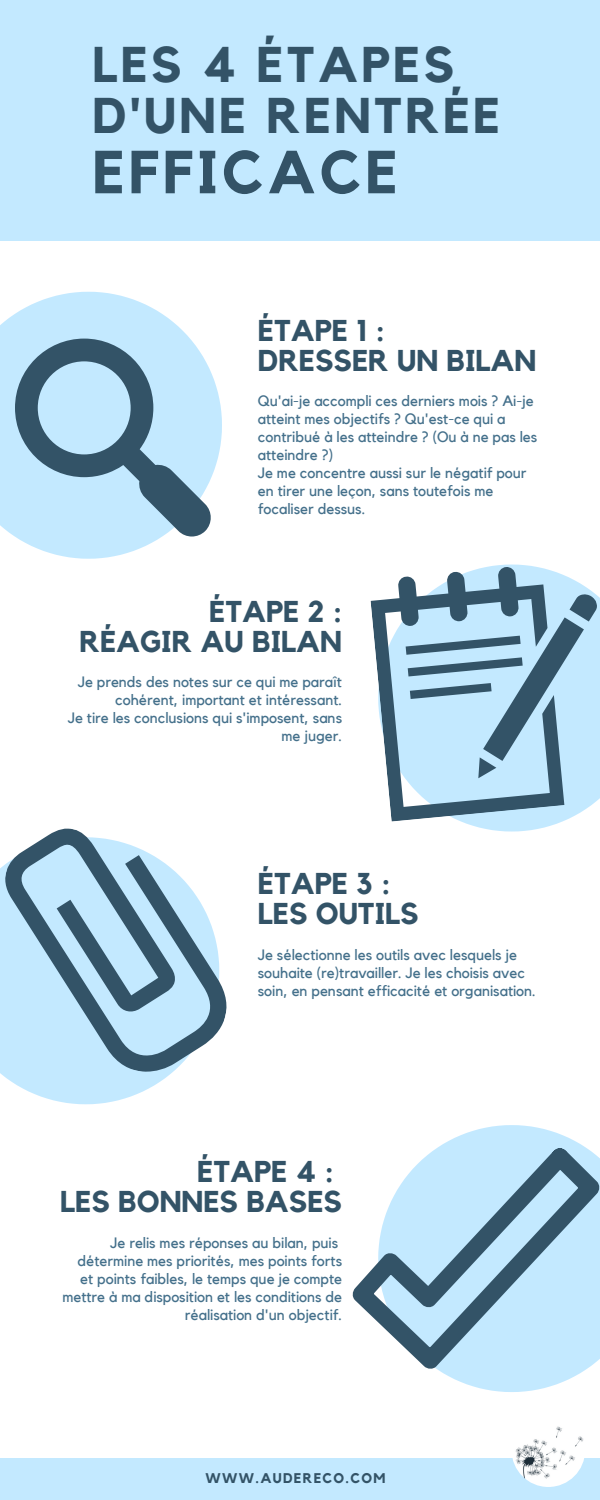
<style>
.page{position:relative;width:600px;height:1500px;background:#fff}
.page>*{position:absolute;margin:0;border:0;box-sizing:border-box;transform-origin:0 0}
.t1{font:700 60px "Kollektif";letter-spacing:.065em;color:#335367}
.t2{font:700 50px/51.8px "Kollektif";letter-spacing:.065em;color:#335367}
.t3{font:700 30px/30px "Kollektif";color:#335367}
.t4{font:15px/18px "Kollektif";color:#44708b}
.t5{font:700 14px "Kollektif";letter-spacing:.095em;color:#335367}
</style>
<div class="page">
<div style="left:0;top:0;width:600px;height:241px;background:#c3e9ff"></div>
<svg style="left:0;top:292px;width:222px;height:267px;fill:#c3e9ff"></svg>
<svg style="left:463px;top:575px;width:137px;height:257px;fill:#c3e9ff"></svg>
<svg style="left:370px;top:564px;width:194px;height:258px"></svg>
<svg style="left:406px;top:592px;width:194px;height:186px;background:#99bdd2"></svg>
<svg style="left:20px;top:1087px;width:131px;height:17px;fill:#c3e9ff"></svg>
<svg style="left:437px;top:1125px;width:150px;height:267px;fill:#c3e9ff"></svg>
<svg style="left:352px;top:1148px;width:248px;height:221px;background:#adccde"></svg>
<svg style="left:0;top:828px;width:227px;height:259px;fill:#c3e9ff"></svg>
<div style="left:0;top:1458px;width:600px;height:42px;background:#c3e9ff"></div>
<svg style="left:15px;top:339px;width:198px;height:198px;background:#98bcd1"></svg>
<img style="left:512px;top:1413px;width:73px;height:74px;border-radius:50%">
<h2 class="t2" style="left:92px;top:40px;width:409px">LES 4 ÉTAPES<br>D'UNE RENTRÉE</h2>
<h1 class="t1" style="left:92px;top:145px;width:307px">EFFICACE</h1>
<h3 class="t3" style="left:258px;top:316px;width:280px">ÉTAPE 1 :<br>DRESSER UN BILAN</h3>
<p class="t4" style="left:258px;top:392px;width:281px">Qu'ai-je accompli ces derniers mois ? Ai-je atteint mes objectifs ? Qu'est-ce qui a contribué à les atteindre ? (Ou à ne pas les atteindre ?)<br>Je me concentre aussi sur le négatif pour en tirer une leçon, sans toutefois me focaliser dessus.</p>
<h3 class="t3" style="left:79px;top:597px;width:264px;text-align:right">ÉTAPE 2 :<br>RÉAGIR AU BILAN</h3>
<p class="t4" style="left:68px;top:673px;width:276px;text-align:right">Je prends des notes sur ce qui me paraît cohérent, important et intéressant.<br>Je tire les conclusions qui s'imposent, sans me juger.</p>
<h3 class="t3" style="left:258px;top:870px;width:162px">ÉTAPE 3 :<br>LES OUTILS</h3>
<p class="t4" style="left:258px;top:946px;width:279px">Je sélectionne les outils avec lesquels je souhaite (re)travailler. Je les choisis avec soin, en pensant efficacité et organisation.</p>
<h3 class="t3" style="left:60px;top:1158px;width:283px;text-align:right">ÉTAPE 4 :<br>LES BONNES BASES</h3>
<p class="t4" style="left:62px;top:1234px;width:281px;text-align:right">Je relis mes réponses au bilan, puis détermine mes priorités, mes points forts et points faibles, le temps que je compte mettre à ma disposition et les conditions de réalisation d'un objectif.</p>
<p class="t5" style="left:206px;top:1472px;width:181px">WWW.AUDERECO.COM</p>
</div>
